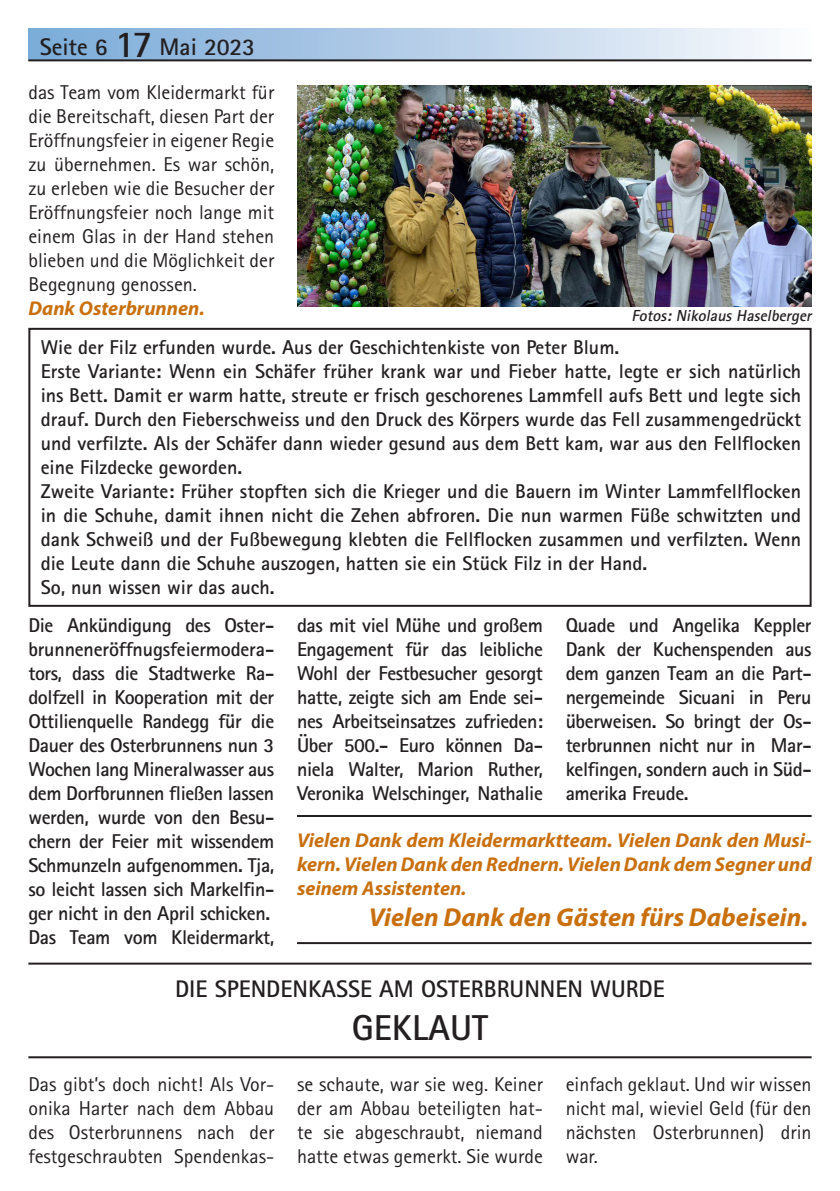
<style>
.page{position:relative;width:840px;height:1191px;background:#fff}
.page>*{position:absolute;margin:0;border:0;box-sizing:border-box;transform-origin:0 0}
.t1{font:700 36px "Rotis Sans Serif Std";color:#231f20}
.t2{font:italic 700 26px "Myriad Pro";color:#c96f0d}
.t3{font:700 24px "Rotis Sans Serif Std";color:#231f20}
.t4{font:700 20px/24px "Rotis Sans Serif Std";color:#231f20;text-align:justify}
.t5{font:20px/24px "Rotis Sans Serif";color:#231f20;text-align:justify}
.t6{font:italic 700 20px/24px "Myriad Pro";color:#c96f0d;text-align:justify}
.t7{font:700 20px "Rotis Sans Serif Std";letter-spacing:-.02em;color:#231f20}
.t8{font:italic 700 16px "Rotis Sans Serif Std";color:#231f20}
.s1{font-size:38px}
</style>
<div class="page">
<div style="left:28px;top:28px;width:783px;height:32px;background:linear-gradient(to right,#77a7d7,#f9f9fc)"></div>
<hr style="left:28px;top:59px;width:783px;height:2px;background:#231f20">
<img style="left:297px;top:85px;width:514px;height:221px">
<div style="left:28px;top:328px;width:783px;height:279px;border:2px solid #231f20"></div>
<hr style="left:297px;top:815px;width:514px;height:2px;background:#231f20">
<hr style="left:297px;top:942px;width:514px;height:2px;background:#231f20">
<hr style="left:28px;top:962px;width:783px;height:2px;background:#231f20">
<hr style="left:28px;top:1056px;width:783px;height:2px;background:#231f20">
<p class="t3" style="left:40px;top:31px;width:217px">Seite 6 <span class="s1">17</span> Mai 2023</p>
<p class="t5" style="left:28px;top:80px;width:247px">das Team vom Kleidermarkt für die Bereitschaft, diesen Part der Eröffnungsfeier in eigener Regie zu übernehmen. Es war schön, zu erleben wie die Besucher der Eröffnungsfeier noch lange mit einem Glas in der Hand stehen blieben und die Möglichkeit der Begegnung genossen.</p>
<p class="t6" style="left:28px;top:295px;width:178px">Dank Osterbrunnen.</p>
<p class="t4" style="left:41px;top:335px;width:579px">Wie der Filz erfunden wurde. Aus der Geschichtenkiste von Peter Blum.</p>
<p class="t4" style="left:41px;top:359px;width:761px">Erste Variante: Wenn ein Schäfer früher krank war und Fieber hatte, legte er sich natürlich ins Bett. Damit er warm hatte, streute er frisch geschorenes Lammfell aufs Bett und legte sich drauf. Durch den Fieberschweiss und den Druck des Körpers wurde das Fell zusammengedrückt und verfilzte. Als der Schäfer dann wieder gesund aus dem Bett kam, war aus den Fellflocken eine Filzdecke geworden.</p>
<p class="t4" style="left:41px;top:479px;width:761px">Zweite Variante: Früher stopften sich die Krieger und die Bauern im Winter Lammfellflocken in die Schuhe, damit ihnen nicht die Zehen abfroren. Die nun warmen Füße schwitzten und dank Schweiß und der Fußbewegung klebten die Fellflocken zusammen und verfilzten. Wenn die Leute dann die Schuhe auszogen, hatten sie ein Stück Filz in der Hand.</p>
<p class="t4" style="left:41px;top:575px;width:235px">So, nun wissen wir das auch.</p>
<p class="t4" style="left:28px;top:613px;width:247px">Die Ankündigung des Oster&shy;brunneneröffnugsfeiermodera&shy;tors, dass die Stadtwerke Ra&shy;dolfzell in Kooperation mit der Ottilienquelle Randegg für die Dauer des Osterbrunnens nun 3<br>Wochen lang Mineralwasser aus dem Dorfbrunnen fließen lassen werden, wurde von den Besu&shy;chern der Feier mit wissendem Schmunzeln aufgenommen. Tja, so leicht lassen sich Markelfin&shy;ger nicht in den April schicken.</p>
<p class="t7" style="left:28px;top:924px;width:247px">Das Team vom Kleidermarkt,</p>
<p class="t8" style="left:631px;top:305px;width:185px">Fotos: Nikolaus Haselberger</p>
<p class="t4" style="left:297px;top:613px;width:247px">das mit viel Mühe und großem Engagement für das leibliche Wohl der Festbesucher gesorgt hatte, zeigte sich am Ende sei&shy;nes Arbeitseinsatzes zufrieden:<br>Über 500.- Euro können Da&shy;niela Walter, Marion Ruther, Veronika Welschinger, Nathalie</p>
<p class="t4" style="left:565px;top:613px;width:247px">Quade und Angelika Keppler Dank der Kuchenspenden aus dem ganzen Team an die Part&shy;nergemeinde Sicuani in Peru überweisen. So bringt der Os&shy;terbrunnen nicht nur in Mar&shy;kelfingen, sondern auch in Süd&shy;amerika Freude.</p>
<p class="t6" style="left:297px;top:827px;width:516px">Vielen Dank dem Kleidermarktteam. Vielen Dank den Musi&shy;kern. Vielen Dank den Rednern. Vielen Dank dem Segner und seinem Assistenten.</p>
<p class="t2" style="left:368px;top:900px;width:440px">Vielen Dank den Gästen fürs Dabeisein.</p>
<p class="t3" style="left:175px;top:973px;width:491px">DIE SPENDENKASSE AM OSTERBRUNNEN WURDE</p>
<p class="t1" style="left:352px;top:1005px;width:137px">GEKLAUT</p>
<p class="t5" style="left:28px;top:1071px;width:247px">Das gibt’s doch nicht! Als Vor&shy;onika Harter nach dem Abbau des Osterbrunnens nach der festgeschraubten Spendenkas-</p>
<p class="t5" style="left:297px;top:1071px;width:247px">se schaute, war sie weg. Keiner der am Abbau beteiligten hat&shy;te sie abgeschraubt, niemand hatte etwas gemerkt. Sie wurde</p>
<p class="t5" style="left:565px;top:1071px;width:247px">einfach geklaut. Und wir wissen nicht mal, wieviel Geld (für den nächsten Osterbrunnen) drin war.</p>
</div>
